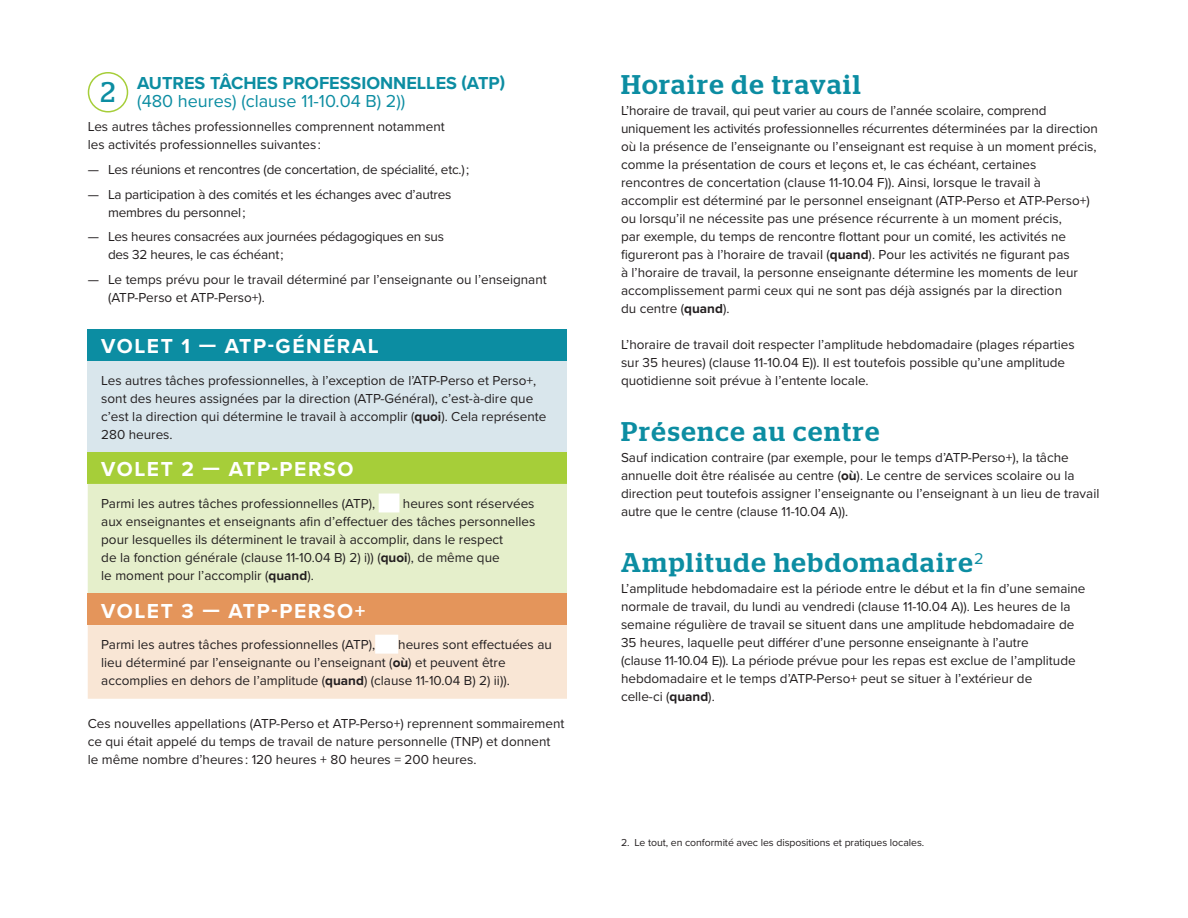
<style>
.page{position:relative;width:1188px;height:918px;background:#fff}
.page>*{position:absolute;margin:0;border:0;box-sizing:border-box;transform-origin:0 0}
.t1{font:28.5px "Stag";color:#0c8da2}
.t2{font:500 27px "Stag";letter-spacing:.055em;color:#0c8da2}
.t3{font:700 21px "Proxima Nova";letter-spacing:.075em;color:#fff}
.t4{font:700 18px "Proxima Nova";color:#0c8da2}
.t5{font:18px "Proxima Nova";color:#0c8da2}
.t6{font:13.5px/18px "Proxima Nova";color:#231f20}
.t7{font:10.5px "Proxima Nova";letter-spacing:-.005em;color:#231f20}
.s1{font-weight:700}
</style>
<div class="page">
<div style="left:88px;top:72px;width:40px;height:40px;border:2px solid #a6ce39;border-radius:50%"></div>
<div style="left:88px;top:329px;width:479px;height:32px;background:#0c8da2"></div>
<div style="left:88px;top:361px;width:479px;height:91px;background:#d9e6ec"></div>
<div style="left:88px;top:452px;width:479px;height:32px;background:#a6ce39"></div>
<div style="left:88px;top:484px;width:479px;height:110px;background:#e5efcb"></div>
<div style="left:88px;top:594px;width:479px;height:31px;background:#e4955b"></div>
<div style="left:88px;top:625px;width:479px;height:74px;background:#f9e6d5"></div>
<h3 class="t4" style="left:137px;top:69px;width:369px">AUTRES TÂCHES PROFESSIONNELLES (ATP)</h3>
<h3 class="t5" style="left:137px;top:87px;width:270px">(480 heures) (clause 11-10.04 B) 2))</h3>
<p class="t6" style="left:88px;top:117px;width:359px">Les autres tâches professionnelles comprennent notamment les activités professionnelles suivantes :</p>
<p class="t6" style="left:88px;top:160px;width:383px">— Les réunions et rencontres (de concertation, de spécialité, etc.) ;</p>
<p class="t6" style="left:108px;top:185px;width:345px;text-indent:-20px">— La participation à des comités et les échanges avec d’autres membres du personnel ;</p>
<p class="t6" style="left:108px;top:227px;width:338px;text-indent:-20px">— Les heures consacrées aux journées pédagogiques en sus des 32 heures, le cas échéant ;</p>
<p class="t6" style="left:108px;top:270px;width:440px;text-indent:-20px">— Le temps prévu pour le travail déterminé par l’enseignante ou l’enseignant (ATP-Perso et ATP-Perso+).</p>
<h3 class="t3" style="left:101px;top:331px;width:279px">VOLET 1 — ATP-GÉNÉRAL</h3>
<p class="t6" style="left:101px;top:371px;width:447px">Les autres tâches professionnelles, à l’exception de l’ATP-Perso et Perso+, sont des heures assignées par la direction (ATP-Général), c’est-à-dire que c’est la direction qui détermine le travail à accomplir (<span class="s1">quoi</span>). Cela représente 280 heures.</p>
<h3 class="t3" style="left:101px;top:454px;width:254px">VOLET 2 — ATP-PERSO</h3>
<p class="t6" style="left:101px;top:494px;width:275px">Parmi les autres tâches professionnelles (ATP),</p>
<h1 class="t1" style="left:101px;top:76px;width:16px">2</h1>
<p class="t6" style="left:101px;top:494px;width:436px;text-indent:302px">heures sont réservées aux enseignantes et enseignants afin d’effectuer des tâches personnelles pour lesquelles ils déterminent le travail à accomplir, dans le respect<br>de la fonction générale (clause 11-10.04 B) 2) i)) (<span class="s1">quoi</span>), de même que<br>le moment pour l’accomplir (<span class="s1">quand</span>).</p>
<h3 class="t3" style="left:101px;top:595px;width:266px">VOLET 3 — ATP-PERSO+</h3>
<p class="t6" style="left:101px;top:635px;width:275px">Parmi les autres tâches professionnelles (ATP),</p>
<p class="t6" style="left:101px;top:635px;width:452px;text-indent:297px">heures sont effectuées au lieu déterminé par l’enseignante ou l’enseignant (<span class="s1">où</span>) et peuvent être accomplies en dehors de l’amplitude (<span class="s1">quand</span>) (clause 11-10.04 B) 2) ii)).</p>
<p class="t6" style="left:88px;top:714px;width:478px">Ces nouvelles appellations (ATP-Perso et ATP-Perso+) reprennent sommairement ce qui était appelé du temps de travail de nature personnelle (TNP) et donnent le même nombre d’heures : 120 heures + 80 heures = 200 heures.</p>
<h2 class="t2" style="left:621px;top:68px;width:241px">Horaire de travail</h2>
<p class="t6" style="left:621px;top:101px;width:479px">L’horaire de travail, qui peut varier au cours de l’année scolaire, comprend uniquement les activités professionnelles récurrentes déterminées par la direction où la présence de l’enseignante ou l’enseignant est requise à un moment précis, comme la présentation de cours et leçons et, le cas échéant, certaines rencontres de concertation (clause 11-10.04 F)). Ainsi, lorsque le travail à accomplir est déterminé par le personnel enseignant (ATP-Perso et ATP-Perso+) ou lorsqu’il ne nécessite pas une présence récurrente à un moment précis,<br>par exemple, du temps de rencontre flottant pour un comité, les activités ne figureront pas à l’horaire de travail (<span class="s1">quand</span>). Pour les activités ne figurant pas<br>à l’horaire de travail, la personne enseignante détermine les moments de leur accomplissement parmi ceux qui ne sont pas déjà assignés par la direction<br>du centre (<span class="s1">quand</span>).</p>
<p class="t6" style="left:621px;top:334px;width:455px">L’horaire de travail doit respecter l’amplitude hebdomadaire (plages réparties sur 35 heures) (clause 11-10.04 E)). Il est toutefois possible qu’une amplitude quotidienne soit prévue à l’entente locale.</p>
<h2 class="t2" style="left:621px;top:415px;width:260px">Présence au centre</h2>
<p class="t6" style="left:621px;top:448px;width:480px">Sauf indication contraire (par exemple, pour le temps d’ATP-Perso+), la tâche annuelle doit être réalisée au centre (<span class="s1">où</span>). Le centre de services scolaire ou la direction peut toutefois assigner l’enseignante ou l’enseignant à un lieu de travail autre que le centre (clause 11-10.04 A)).</p>
<h2 class="t2" style="left:621px;top:547px;width:364px">Amplitude hebdomadaire<sup>2</sup></h2>
<p class="t6" style="left:621px;top:579px;width:466px">L’amplitude hebdomadaire est la période entre le début et la fin d’une semaine normale de travail, du lundi au vendredi (clause 11-10.04 A)). Les heures de la semaine régulière de travail se situent dans une amplitude hebdomadaire de 35 heures, laquelle peut différer d’une personne enseignante à l’autre<br>(clause 11-10.04 E)). La période prévue pour les repas est exclue de l’amplitude hebdomadaire et le temps d’ATP-Perso+ peut se situer à l’extérieur de<br>celle-ci (<span class="s1">quand</span>).</p>
<p class="t7" style="left:621px;top:835px;width:305px">2. Le tout, en conformité avec les dispositions et pratiques locales.</p>
</div>
